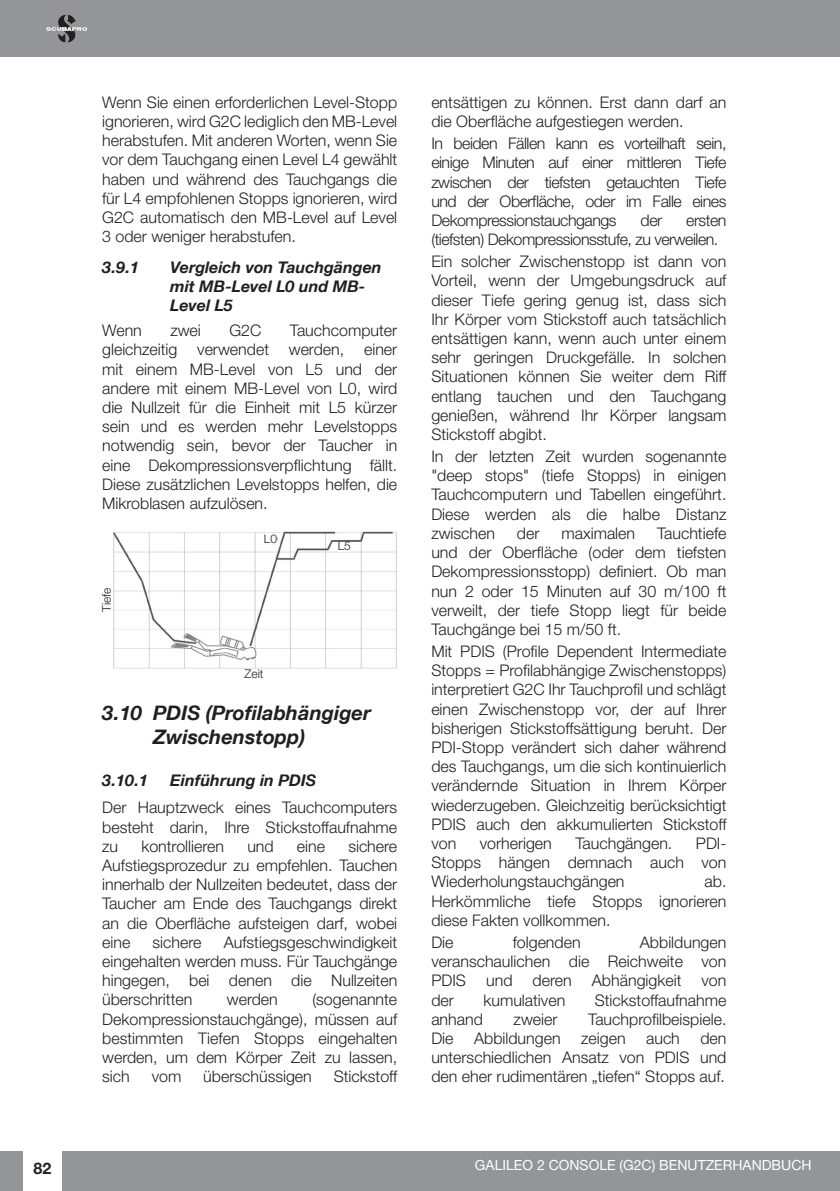
<style>
.page{position:relative;width:840px;height:1191px;background:#fff}
.page>*{position:absolute;margin:0;border:0;box-sizing:border-box;transform-origin:0 0}
.t1{font:italic 700 20px/24px "Helvetica Neue LT Com";color:#231f20}
.t2{font:300 16px/19.2px "Helvetica Neue LT Std";color:#231f20;text-align:justify}
.t3{font:italic 700 16px/19.2px "Helvetica Neue LT Com";color:#231f20}
.t4{font:300 16px/19.2px "Helvetica Neue LT Std";letter-spacing:-.03em;color:#231f20}
.t5{font:700 16px "Helvetica Neue LT Std";color:#231f20}
.t6{font:14px "Helvetica Neue LT Std";color:#fff}
.t7{font:300 12px "Helvetica Neue LT Std";color:#231f20}
</style>
<div class="page">
<hr style="left:839px;top:0;width:1px;height:57px;background:#939598">
<div style="left:62px;top:1151px;width:777px;height:40px;background:#939598"></div>
<hr style="left:839px;top:1151px;width:1px;height:40px;background:#939598">
<div style="left:0;top:1151px;width:23px;height:40px;background:#939598"></div>
<div style="left:0;top:0;width:839px;height:57px;background:#939598"></div>
<svg style="left:46px;top:15px;width:41px;height:27px"></svg>
<img style="left:113px;top:531px;width:284px;height:138px">
<div style="left:264px;top:534px;width:13px;height:10px;background:#fff"></div>
<div style="left:337px;top:542px;width:13px;height:9px;background:#fff"></div>
<p class="t2" style="left:102px;top:92px;width:296px">Wenn Sie einen erforderlichen Level-Stopp ignorieren, wird G2C lediglich den MB-Level herabstufen. Mit anderen Worten, wenn Sie vor dem Tauchgang einen Level L4 gewählt haben und während des Tauchgangs die für L4 empfohlenen Stopps ignorieren, wird G2C automatisch den MB-Level auf Level 3 oder weniger herabstufen.</p>
<p class="t3" style="left:102px;top:257px;width:38px">3.9.1</p>
<p class="t3" style="left:170px;top:257px;width:213px">Vergleich von Tauchgängen mit MB-Level L0 und MB-<br>Level L5</p>
<p class="t2" style="left:102px;top:320px;width:41px">Wenn</p>
<p class="t2" style="left:170px;top:320px;width:32px">zwei</p>
<p class="t2" style="left:229px;top:320px;width:34px">G2C</p>
<p class="t2" style="left:102px;top:320px;width:296px;text-indent:188px">Tauchcomputer gleichzeitig verwendet werden, einer mit einem MB-Level von L5 und der andere mit einem MB-Level von L0, wird die Nullzeit für die Einheit mit L5 kürzer sein und es werden mehr Levelstopps notwendig sein, bevor der Taucher in eine Dekompressionsverpflichtung fällt.<br>Diese zusätzlichen Levelstopps helfen, die Mikroblasen aufzulösen.</p>
<p class="t7" style="left:99px;top:612px;width:26px;rotate:-90deg">Tiefe</p>
<p class="t7" style="left:264px;top:531px;width:15px">L0</p>
<p class="t7" style="left:244px;top:666px;width:20px">Zeit</p>
<p class="t7" style="left:337px;top:539px;width:15px">L5</p>
<p class="t1" style="left:153px;top:700px;width:219px;text-indent:-51px">3.10 PDIS (Profilabhängiger<br>Zwischenstopp)</p>
<p class="t3" style="left:102px;top:770px;width:47px">3.10.1</p>
<p class="t3" style="left:170px;top:770px;width:147px">Einführung in PDIS</p>
<p class="t2" style="left:102px;top:797px;width:296px">Der Hauptzweck eines Tauchcomputers besteht darin, Ihre Stickstoffaufnahme zu</p>
<p class="t2" style="left:102px;top:836px;width:296px;text-indent:246px">sichere Aufstiegsprozedur zu empfehlen. Tauchen innerhalb der Nullzeiten bedeutet, dass der Taucher am Ende des Tauchgangs direkt an die Oberfläche aufsteigen darf, wobei eine</p>
<p class="t2" style="left:141px;top:836px;width:84px">kontrollieren</p>
<p class="t2" style="left:247px;top:836px;width:28px">und</p>
<p class="t2" style="left:297px;top:836px;width:30px">eine</p>
<p class="t2" style="left:102px;top:932px;width:296px;text-indent:121px">Aufstiegsgeschwindigkeit eingehalten werden muss. Für Tauchgänge hingegen, bei denen die Nullzeiten überschritten</p>
<p class="t2" style="left:152px;top:932px;width:50px">sichere</p>
<p class="t2" style="left:102px;top:989px;width:296px;text-indent:210px">(sogenannte Dekompressionstauchgänge), müssen auf bestimmten Tiefen Stopps eingehalten werden, um dem Körper Zeit zu lassen, sich</p>
<p class="t2" style="left:227px;top:989px;width:52px">werden</p>
<p class="t2" style="left:152px;top:1066px;width:31px">vom</p>
<p class="t2" style="left:203px;top:1066px;width:110px">überschüssigen</p>
<p class="t2" style="left:333px;top:1066px;width:65px">Stickstoff</p>
<p class="t2" style="left:431px;top:92px;width:296px">entsättigen zu können. Erst dann darf an die Oberfläche aufgestiegen werden.</p>
<p class="t2" style="left:431px;top:133px;width:296px">In beiden Fällen kann es vorteilhaft sein, einige Minuten auf einer mittleren Tiefe zwischen der tiefsten getauchten Tiefe und der Oberfläche, oder im Falle eines Dekompressionstauchgangs</p>
<p class="t2" style="left:640px;top:210px;width:23px">der</p>
<p class="t4" style="left:431px;top:210px;width:296px;text-indent:255px">ersten (tiefsten) Dekompressionsstufe, zu verweilen.</p>
<p class="t2" style="left:431px;top:251px;width:296px">Ein solcher Zwischenstopp ist dann von Vorteil, wenn der Umgebungsdruck auf dieser Tiefe gering genug ist, dass sich Ihr Körper vom Stickstoff auch tatsächlich entsättigen kann, wenn auch unter einem sehr geringen Druckgefälle. In solchen Situationen können Sie weiter dem Riff entlang tauchen und den Tauchgang genießen, während Ihr Körper langsam Stickstoff abgibt.</p>
<p class="t2" style="left:431px;top:446px;width:296px">In der letzten Zeit wurden sogenannte "deep stops" (tiefe Stopps) in einigen Tauchcomputern und Tabellen eingeführt.<br>Diese werden als die halbe Distanz zwischen</p>
<p class="t2" style="left:431px;top:523px;width:296px;text-indent:225px">Tauchtiefe und der Oberfläche (oder dem tiefsten Dekompressionsstopp) definiert. Ob man nun 2 oder 15 Minuten auf 30 m/100 ft verweilt, der tiefe Stopp liegt für beide Tauchgänge bei 15 m/50 ft.</p>
<p class="t2" style="left:431px;top:641px;width:296px">Mit PDIS (Profile Dependent Intermediate Stopps = Profilabhängige Zwischenstopps) interpretiert G2C Ihr Tauchprofil und schlägt einen Zwischenstopp vor, der auf Ihrer bisherigen Stickstoffsättigung beruht. Der PDI-Stopp verändert sich daher während des Tauchgangs, um die sich kontinuierlich verändernde Situation in Ihrem Körper wiederzugeben. Gleichzeitig berücksichtigt PDIS auch den akkumulierten Stickstoff von</p>
<p class="t2" style="left:516px;top:523px;width:24px">der</p>
<p class="t2" style="left:561px;top:523px;width:75px">maximalen</p>
<p class="t2" style="left:431px;top:833px;width:296px;text-indent:264px">PDI-Stopps hängen demnach auch von Wiederholungstauchgängen</p>
<p class="t2" style="left:479px;top:833px;width:74px">vorherigen</p>
<p class="t2" style="left:575px;top:833px;width:98px">Tauchgängen.</p>
<p class="t2" style="left:431px;top:872px;width:296px;text-indent:273px">ab.<br>Herkömmliche tiefe Stopps ignorieren diese Fakten vollkommen.</p>
<p class="t2" style="left:431px;top:932px;width:24px">Die</p>
<p class="t2" style="left:512px;top:932px;width:69px">folgenden</p>
<p class="t2" style="left:431px;top:932px;width:296px;text-indent:208px">Abbildungen veranschaulichen die Reichweite von PDIS</p>
<p class="t2" style="left:486px;top:970px;width:28px">und</p>
<p class="t2" style="left:532px;top:970px;width:41px">deren</p>
<p class="t2" style="left:591px;top:970px;width:91px">Abhängigkeit</p>
<p class="t2" style="left:701px;top:970px;width:26px">von</p>
<p class="t2" style="left:431px;top:990px;width:24px">der</p>
<p class="t2" style="left:483px;top:990px;width:83px">kumulativen</p>
<p class="t2" style="left:594px;top:990px;width:133px">Stickstoffaufnahme</p>
<p class="t2" style="left:431px;top:1009px;width:53px">anhand</p>
<p class="t2" style="left:513px;top:1009px;width:45px">zweier</p>
<p class="t2" style="left:588px;top:1009px;width:140px">Tauchprofilbeispiele.</p>
<p class="t2" style="left:431px;top:1028px;width:24px">Die</p>
<p class="t2" style="left:474px;top:1028px;width:88px">Abbildungen</p>
<p class="t2" style="left:580px;top:1028px;width:46px">zeigen</p>
<p class="t2" style="left:645px;top:1028px;width:35px">auch</p>
<p class="t2" style="left:431px;top:1028px;width:296px;text-indent:269px">den unterschiedlichen Ansatz von PDIS und den eher rudimentären „tiefen“ Stopps auf.</p>
<p class="t5" style="left:34px;top:1158px;width:19px">82</p>
<p class="t6" style="left:474px;top:1156px;width:338px">GALILEO 2 CONSOLE (G2C) BENUTZERHANDBUCH</p>
</div>
